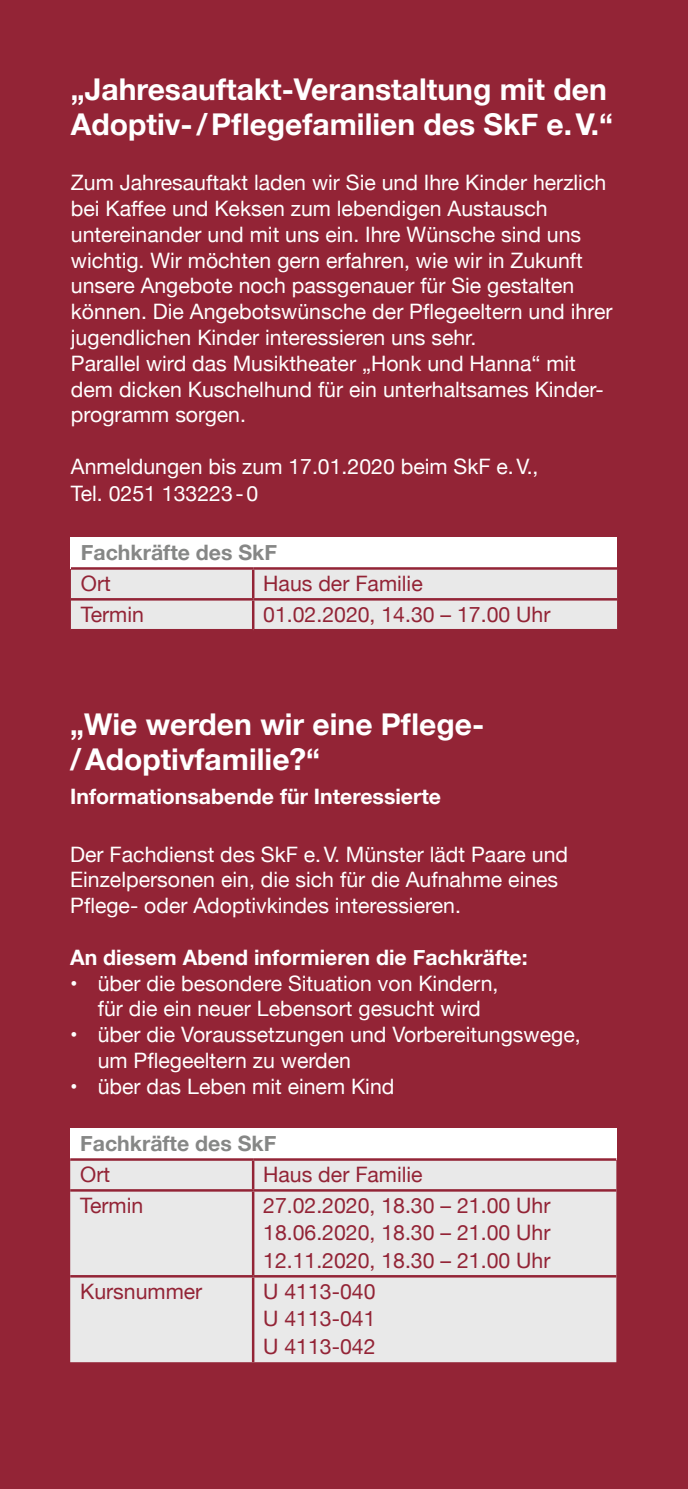
<style>
.page{position:relative;width:688px;height:1489px;background:#fff}
.page>*{position:absolute;margin:0;border:0;box-sizing:border-box;transform-origin:0 0}
.t1{font:700 30px/35px "Helvetica Neue";color:#fff}
.t2{font:21.25px/25.8px "Helvetica Neue";color:#fff}
.t3{font:21.25px/27.5px "Helvetica Neue";color:#932436;text-align:justify}
.t4{font:700 21.25px "Helvetica Neue";color:#fff}
.t5{font:700 21.25px "Helvetica Neue";color:#868786}
</style>
<div class="page">
<div style="left:0;top:0;width:687px;height:1488px;background:#932436"></div>
<div style="left:71px;top:537px;width:546px;height:31px;background:#fff"></div>
<div style="left:71px;top:569px;width:546px;height:60px;background:#e9e9e9"></div>
<hr style="left:252px;top:569px;width:2px;height:29px;background:#932436">
<hr style="left:252px;top:600px;width:2px;height:29px;background:#932436">
<hr style="left:71px;top:567px;width:182px;height:2px;background:#932436">
<hr style="left:253px;top:567px;width:364px;height:2px;background:#932436">
<hr style="left:71px;top:598px;width:182px;height:2px;background:#932436">
<hr style="left:253px;top:598px;width:364px;height:2px;background:#932436">
<div style="left:70px;top:1128px;width:546px;height:31px;background:#fff"></div>
<div style="left:70px;top:1160px;width:546px;height:201px;background:#e9e9e9"></div>
<hr style="left:252px;top:1160px;width:2px;height:29px;background:#932436">
<hr style="left:252px;top:1191px;width:2px;height:83px;background:#932436">
<hr style="left:252px;top:1277px;width:2px;height:84px;background:#932436">
<hr style="left:70px;top:1189px;width:183px;height:2px;background:#932436">
<hr style="left:253px;top:1189px;width:363px;height:2px;background:#932436">
<hr style="left:70px;top:1274px;width:183px;height:3px;background:#932436">
<hr style="left:253px;top:1274px;width:363px;height:3px;background:#932436">
<hr style="left:70px;top:1158px;width:183px;height:2px;background:#932436">
<hr style="left:253px;top:1158px;width:363px;height:2px;background:#932436">
<h1 class="t1" style="left:71px;top:73px;width:543px">„Jahresauftakt-Veranstaltung mit den<br>Adoptiv- /Pflegefamilien des SkF e.V.“</h1>
<p class="t2" style="left:71px;top:171px;width:543px">Zum Jahresauftakt laden wir Sie und Ihre Kinder herzlich bei Kaffee und Keksen zum lebendigen Austausch untereinander und mit uns ein. Ihre Wünsche sind uns wichtig. Wir möchten gern erfahren, wie wir in Zukunft unsere Angebote noch passgenauer für Sie gestalten können. Die Angebotswünsche der Pflegeeltern und ihrer jugendlichen Kinder interessieren uns sehr.<br>Parallel wird das Musiktheater „Honk und Hanna“ mit dem dicken Kuschelhund für ein unterhaltsames Kinder&shy;programm sorgen.</p>
<p class="t2" style="left:71px;top:454px;width:469px;line-height:27px">Anmeldungen bis zum 17.01.2020 beim SkF e.V.,<br>Tel. 0251 133223-0</p>
<p class="t5" style="left:81px;top:535px;width:198px">Fachkräfte des SkF</p>
<p class="t3" style="left:81px;top:570px;width:31px">Ort</p>
<p class="t3" style="left:263px;top:570px;width:161px">Haus der Familie</p>
<p class="t3" style="left:81px;top:601px;width:64px">Termin</p>
<p class="t3" style="left:263px;top:601px;width:289px">01.02.2020, 14.30 – 17.00 Uhr</p>
<h1 class="t1" style="left:70px;top:707px;width:415px">„Wie werden wir eine Pflege-/Adoptivfamilie?“</h1>
<p class="t4" style="left:70px;top:779px;width:372px">Informationsabende für Interessierte</p>
<p class="t2" style="left:70px;top:842px;width:499px">Der Fachdienst des SkF e.V. Münster lädt Paare und<br>Einzelpersonen ein, die sich für die Aufnahme eines<br>Pflege- oder Adoptivkindes interessieren.</p>
<p class="t4" style="left:70px;top:940px;width:459px">An diesem Abend informieren die Fachkräfte:</p>
<p class="t2" style="left:70px;top:971px;width:429px;text-align:center">• über die besondere Situation von Kindern, für die ein neuer Lebensort gesucht wird</p>
<p class="t2" style="left:98px;top:1022px;width:484px;text-indent:-27px">• über die Voraussetzungen und Vorbereitungswege, um Pflegeeltern zu werden</p>
<p class="t2" style="left:70px;top:1074px;width:325px">• über das Leben mit einem Kind</p>
<p class="t5" style="left:80px;top:1126px;width:198px">Fachkräfte des SkF</p>
<p class="t3" style="left:80px;top:1161px;width:31px">Ort</p>
<p class="t3" style="left:263px;top:1161px;width:161px">Haus der Familie</p>
<p class="t3" style="left:80px;top:1192px;width:64px">Termin</p>
<p class="t3" style="left:263px;top:1192px;width:289px">27.02.2020, 18.30 – 21.00 Uhr 18.06.2020, 18.30 – 21.00 Uhr 12.11.2020, 18.30 – 21.00 Uhr</p>
<p class="t3" style="left:80px;top:1278px;width:124px">Kursnummer</p>
<p class="t3" style="left:263px;top:1278px;width:114px">U 4113-040<br>U 4113-041<br>U 4113-042</p>
</div>
